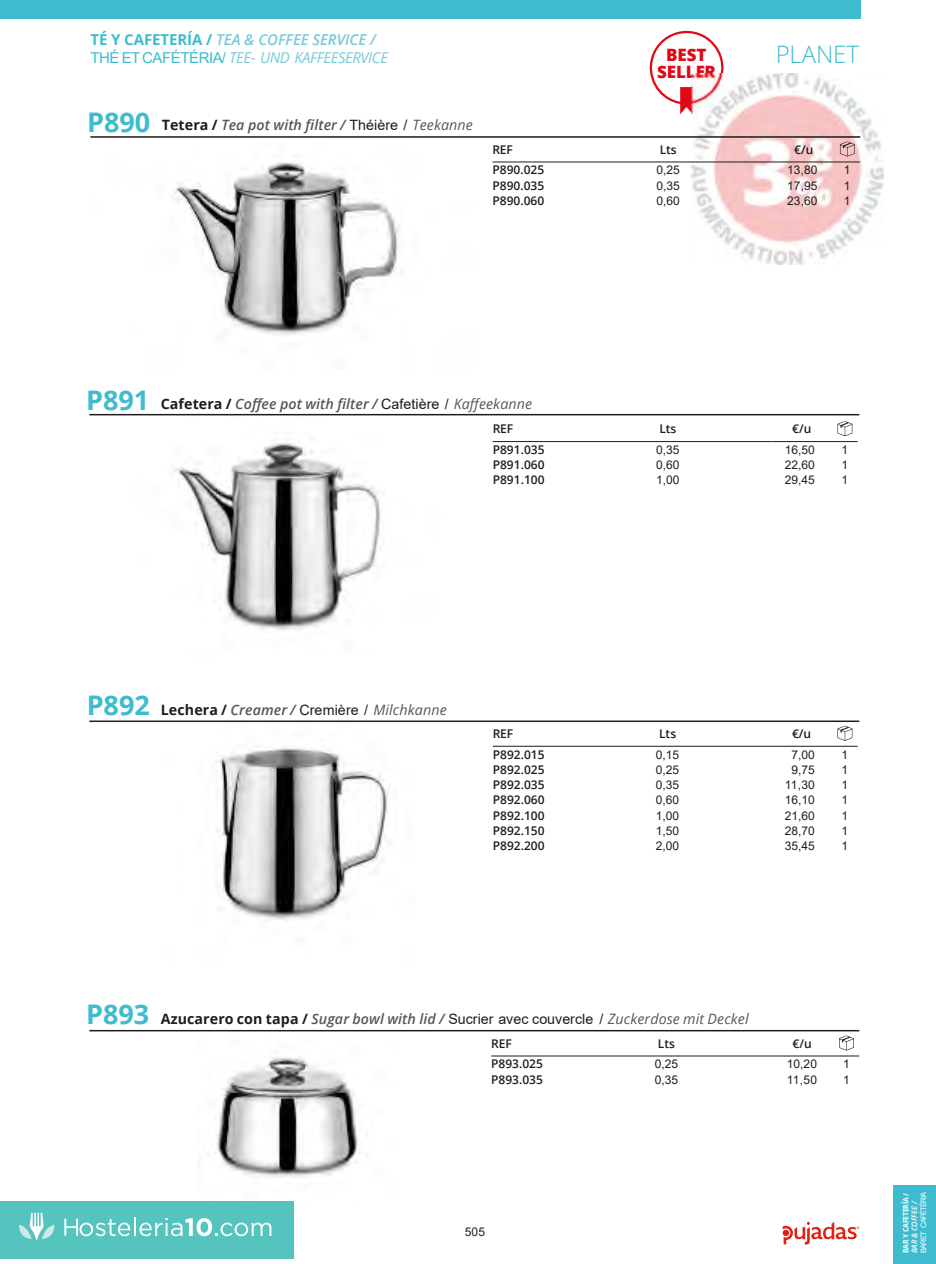
<style>
.page{position:relative;width:936px;height:1264px;background:#fff}
.page>*{position:absolute;margin:0;border:0;box-sizing:border-box;transform-origin:0 0}
.t1{font:700 27px "Open Sans";color:#3fbbcf}
.t2{font:300 24px "Open Sans";letter-spacing:-.005em;color:#3fbbcf}
.t3{font:800 16.95px/17.1px "Open Sans";color:#e20714;text-align:center}
.t4{font:italic 15px/18px "Open Sans";letter-spacing:-.03em;color:#7acad9}
.t5{font:italic 600 14.25px "Open Sans";letter-spacing:.005em;color:#575756}
.t6{font:14.25px "Arial";color:#1d1d1b}
.t7{font:italic 14.25px "Open Sans";letter-spacing:.01em;color:#575756}
.t8{font:600 12px "Open Sans";color:#1d1d1b}
.t9{font:12px "Arial";letter-spacing:.005em;color:#1d1d1b}
.t10{font:700 7.5px "Open Sans";letter-spacing:-.03em;color:#fff;scale:.93 1}
.t11{font:7.5px "Arial";letter-spacing:-.1em;color:#fff}
.t12{font:italic 600 7.5px "Open Sans";color:#fff}
.s1{font-weight:700;font-style:normal;color:#3fbbcf}
.s2{font-weight:600}
.s3{font-family:"Arial";font-style:normal;color:#3fbbcf}
.s4{font-weight:700;font-style:normal;color:#1d1d1b}
.s5{font-family:"Arial";font-weight:400;font-style:normal;color:#1d1d1b}
.s6{font-weight:400}
.s7{font-family:"Arial";font-style:normal;color:#1d1d1b}
.s8{font-family:"Open Sans";font-weight:700}
.s9{font-family:"Open Sans";font-weight:600;font-style:italic;color:#575756}
.s10{font-family:"Open Sans";font-style:italic;color:#575756}
</style>
<div class="page">
<img style="left:174px;top:162px;width:229px;height:174px">
<img style="left:174px;top:442px;width:207px;height:188px">
<img style="left:216px;top:746px;width:174px;height:175px">
<img style="left:215px;top:1057px;width:146px;height:150px">
<svg style="left:649px;top:31px;width:75px;height:83px"></svg>
<hr style="left:492px;top:162px;width:72px;height:1px;background:#1d1d1b">
<div style="left:0;top:0;width:860px;height:19px;background:#3fbbcf"></div>
<img style="left:692px;top:74px;width:191px;height:191px">
<hr style="left:564px;top:162px;width:208px;height:1px;background:#1d1d1b">
<svg style="left:834px;top:162px;width:26px;height:1px"></svg>
<hr style="left:772px;top:162px;width:62px;height:1px;background:#1d1d1b">
<svg style="left:840px;top:141px;width:15px;height:15px"></svg>
<hr style="left:493px;top:441px;width:278px;height:1px;background:#1d1d1b">
<hr style="left:771px;top:441px;width:86px;height:1px;background:#1d1d1b">
<svg style="left:837px;top:421px;width:15px;height:15px"></svg>
<hr style="left:493px;top:745px;width:278px;height:1px;background:#1d1d1b">
<hr style="left:771px;top:745px;width:61px;height:1px;background:#1d1d1b">
<svg style="left:832px;top:725px;width:25px;height:21px"></svg>
<hr style="left:491px;top:1055px;width:342px;height:1px;background:#1d1d1b">
<svg style="left:833px;top:1035px;width:26px;height:21px"></svg>
<svg style="left:782px;top:1221px;width:77px;height:23px"></svg>
<div style="left:893px;top:1184px;width:42px;height:79px;background:#3fbbcf"></div>
<hr style="left:89px;top:1029px;width:770px;height:2px;background:#1d1d1b">
<hr style="left:89px;top:720px;width:770px;height:2px;background:#1d1d1b">
<hr style="left:89px;top:414px;width:770px;height:1px;background:#1d1d1b">
<hr style="left:90px;top:136px;width:770px;height:2px;background:#1d1d1b">
<div style="left:0;top:1200px;width:293px;height:58px;background:#55c3be"></div>
<svg style="left:64px;top:1217px;width:207px;height:19px"></svg>
<svg style="left:19px;top:1212px;width:36px;height:29px"></svg>
<p class="t4" style="left:90px;top:32px;width:299px"><span class="s1">TÉ Y CAFETERÍA /</span> <span class="s2">TEA &amp; COFFEE SERVICE /<br></span><span class="s3">THÉ ETCAFÉTÉRIA/</span> TEE- UND KAFFEESERVICE</p>
<h1 class="t1" style="left:87px;top:112px;width:65px">P890</h1>
<p class="t5" style="left:162px;top:119px;width:312px"><span class="s4">Tetera /</span> Tea pot with filter / <span class="s5">Théière /</span> <span class="s6">Teekanne</span></p>
<h3 class="t3" style="left:657px;top:48px;width:60px">BEST<br>SELLER</h3>
<h2 class="t2" style="left:775px;top:45px;width:85px">PLANET</h2>
<p class="t8" style="left:492px;top:144px;width:22px">REF</p>
<p class="t8" style="left:660px;top:144px;width:19px">Lts</p>
<p class="t8" style="left:794px;top:144px;width:21px">€/u</p>
<p class="t8" style="left:492px;top:165px;width:53px">P890.025</p>
<p class="t9" style="left:656px;top:166px;width:25px">0,25</p>
<p class="t9" style="left:787px;top:166px;width:32px">13,80</p>
<p class="t9" style="left:844px;top:166px;width:8px">1</p>
<p class="t8" style="left:492px;top:180px;width:53px">P890.035</p>
<p class="t9" style="left:656px;top:181px;width:25px">0,35</p>
<p class="t9" style="left:787px;top:181px;width:32px">17,95</p>
<p class="t9" style="left:844px;top:181px;width:8px">1</p>
<p class="t8" style="left:492px;top:196px;width:53px">P890.060</p>
<p class="t9" style="left:656px;top:196px;width:25px">0,60</p>
<p class="t9" style="left:787px;top:196px;width:32px">23,60</p>
<p class="t9" style="left:844px;top:196px;width:8px">1</p>
<h1 class="t1" style="left:86px;top:389px;width:65px">P891</h1>
<p class="t5" style="left:161px;top:398px;width:373px"><span class="s4">Cafetera /</span> Coffee pot with filter / <span class="s5">Cafetière /</span> <span class="s6">Kaffeekanne</span></p>
<p class="t8" style="left:493px;top:424px;width:22px">REF</p>
<p class="t8" style="left:659px;top:424px;width:19px">Lts</p>
<p class="t8" style="left:792px;top:424px;width:21px">€/u</p>
<p class="t8" style="left:493px;top:445px;width:53px">P891.035</p>
<p class="t9" style="left:656px;top:445px;width:25px">0,35</p>
<p class="t9" style="left:784px;top:445px;width:32px">16,50</p>
<p class="t9" style="left:841px;top:445px;width:8px">1</p>
<p class="t8" style="left:493px;top:460px;width:53px">P891.060</p>
<p class="t9" style="left:656px;top:460px;width:25px">0,60</p>
<p class="t9" style="left:784px;top:460px;width:32px">22,60</p>
<p class="t9" style="left:841px;top:460px;width:8px">1</p>
<p class="t8" style="left:493px;top:475px;width:53px">P891.100</p>
<p class="t9" style="left:656px;top:475px;width:25px">1,00</p>
<p class="t9" style="left:784px;top:475px;width:32px">29,45</p>
<p class="t9" style="left:841px;top:475px;width:8px">1</p>
<h1 class="t1" style="left:87px;top:694px;width:65px">P892</h1>
<p class="t7" style="left:161px;top:704px;width:287px"><span class="s4">Lechera /</span> <span class="s2">Creamer /</span> <span class="s7">Cremière /</span> Milchkanne</p>
<p class="t8" style="left:493px;top:728px;width:22px">REF</p>
<p class="t8" style="left:659px;top:728px;width:19px">Lts</p>
<p class="t8" style="left:792px;top:728px;width:21px">€/u</p>
<p class="t8" style="left:493px;top:749px;width:53px">P892.015</p>
<p class="t9" style="left:656px;top:750px;width:25px">0,15</p>
<p class="t9" style="left:791px;top:750px;width:25px">7,00</p>
<p class="t9" style="left:841px;top:750px;width:8px">1</p>
<p class="t8" style="left:493px;top:764px;width:53px">P892.025</p>
<p class="t9" style="left:656px;top:765px;width:25px">0,25</p>
<p class="t9" style="left:791px;top:765px;width:25px">9,75</p>
<p class="t9" style="left:841px;top:765px;width:8px">1</p>
<p class="t8" style="left:493px;top:779px;width:53px">P892.035</p>
<p class="t9" style="left:656px;top:780px;width:25px">0,35</p>
<p class="t9" style="left:784px;top:780px;width:32px">11,30</p>
<p class="t9" style="left:841px;top:780px;width:8px">1</p>
<p class="t8" style="left:493px;top:795px;width:53px">P892.060</p>
<p class="t9" style="left:656px;top:795px;width:25px">0,60</p>
<p class="t9" style="left:784px;top:795px;width:32px">16,10</p>
<p class="t9" style="left:841px;top:795px;width:8px">1</p>
<p class="t8" style="left:493px;top:810px;width:53px">P892.100</p>
<p class="t9" style="left:656px;top:811px;width:25px">1,00</p>
<p class="t9" style="left:784px;top:811px;width:32px">21,60</p>
<p class="t9" style="left:841px;top:811px;width:8px">1</p>
<p class="t8" style="left:493px;top:825px;width:53px">P892.150</p>
<p class="t9" style="left:656px;top:826px;width:25px">1,50</p>
<p class="t9" style="left:784px;top:826px;width:32px">28,70</p>
<p class="t9" style="left:841px;top:826px;width:8px">1</p>
<p class="t8" style="left:493px;top:841px;width:53px">P892.200</p>
<p class="t9" style="left:656px;top:841px;width:25px">2,00</p>
<p class="t9" style="left:784px;top:841px;width:32px">35,45</p>
<p class="t9" style="left:841px;top:841px;width:8px">1</p>
<h1 class="t1" style="left:86px;top:1002px;width:65px">P893</h1>
<p class="t6" style="left:161px;top:1013px;width:589px"><span class="s8">Azucarero con tapa /</span> <span class="s9">Sugar bowl with lid /</span> Sucrier avec couvercle / <span class="s10">Zuckerdose mit Deckel</span></p>
<p class="t8" style="left:491px;top:1038px;width:22px">REF</p>
<p class="t8" style="left:658px;top:1038px;width:19px">Lts</p>
<p class="t8" style="left:792px;top:1038px;width:21px">€/u</p>
<p class="t8" style="left:491px;top:1059px;width:53px">P893.025</p>
<p class="t9" style="left:655px;top:1059px;width:25px">0,25</p>
<p class="t9" style="left:787px;top:1059px;width:32px">10,20</p>
<p class="t9" style="left:843px;top:1059px;width:8px">1</p>
<p class="t8" style="left:491px;top:1074px;width:53px">P893.035</p>
<p class="t9" style="left:655px;top:1074px;width:25px">0,35</p>
<p class="t9" style="left:787px;top:1074px;width:32px">11,50</p>
<p class="t9" style="left:843px;top:1074px;width:8px">1</p>
<p class="t9" style="left:465px;top:1227px;width:22px">505</p>
<p class="t10" style="left:903px;top:1252px;width:66px;rotate:-90deg">BAR Y CAFETERÍA /</p>
<p class="t12" style="left:911px;top:1252px;width:54px;rotate:-90deg">BAR &amp; COFFEE /</p>
<p class="t11" style="left:920px;top:1252px;width:62px;rotate:-90deg">BARET CAFÉTÉRIA</p>
</div>
